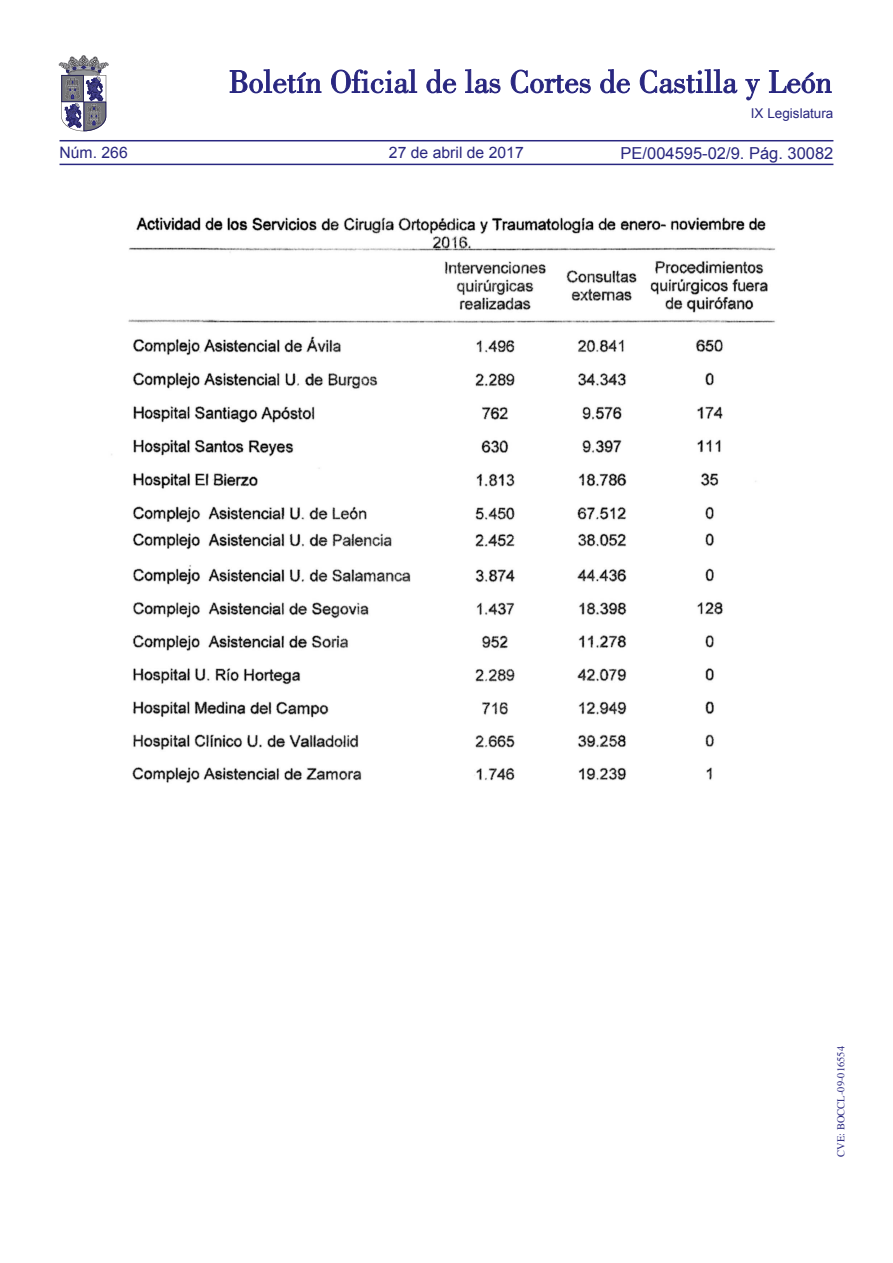
<style>
.page{position:relative;width:893px;height:1263px;background:#fff}
.page>*{position:absolute;margin:0;border:0;box-sizing:border-box;transform-origin:0 0}
.t1{font:16.5px "Arial";color:#292780}
.t2{font:15.75px "Arial";color:#292780}
.t3{font:13.5px "Arial";color:#292780}
.t4{font:10.5px "Times";color:#292780}
</style>
<div class="page">
<hr style="left:60px;top:164px;width:773px;height:1px;background:#292780">
<hr style="left:60px;top:140px;width:773px;height:1px;background:#292780">
<svg style="left:230px;top:69px;width:91px;height:24px"></svg>
<svg style="left:331px;top:69px;width:86px;height:24px"></svg>
<svg style="left:426px;top:69px;width:30px;height:24px"></svg>
<svg style="left:465px;top:69px;width:35px;height:24px"></svg>
<svg style="left:511px;top:70px;width:80px;height:23px"></svg>
<svg style="left:600px;top:69px;width:30px;height:24px"></svg>
<svg style="left:640px;top:69px;width:97px;height:24px"></svg>
<svg style="left:745px;top:79px;width:15px;height:21px"></svg>
<svg style="left:769px;top:70px;width:62px;height:23px"></svg>
<svg style="left:59px;top:55px;width:49px;height:76px"></svg>
<img style="left:111px;top:217px;width:665px;height:566px">
<p class="t2" style="left:60px;top:142px;width:70px">Núm. 266</p>
<p class="t2" style="left:389px;top:142px;width:136px">27 de abril de 2017</p>
<p class="t3" style="left:751px;top:105px;width:84px">IX Legislatura</p>
<p class="t1" style="left:621px;top:142px;width:214px">PE/004595-02/9. Pág. 30082</p>
<p class="t4" style="left:831px;top:1157px;width:112px;rotate:-90deg">CVE: BOCCL-09-016554</p>
</div>
